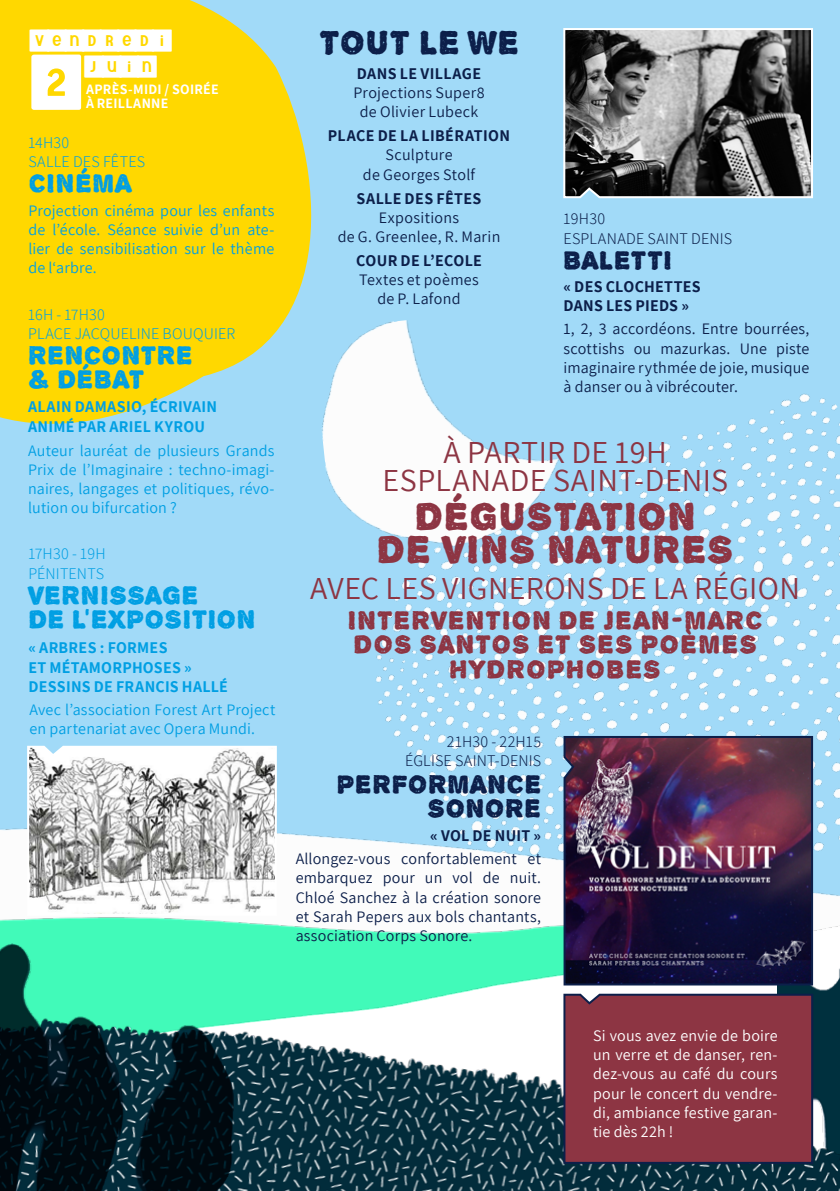
<style>
.page{position:relative;width:840px;height:1191px;background:#fff}
.page>*{position:absolute;margin:0;border:0;box-sizing:border-box;transform-origin:0 0}
.t1{font:60px "Aberforth Tiles";color:#fff}
.t2{font:42px "Alpha Echo";letter-spacing:.02em;color:#8d3543}
.t3{font:36px "Alpha Echo";letter-spacing:.015em;color:#0c1f4a}
.t4{font:32px "Assistant";letter-spacing:.01em;color:#8d3543}
.t5{font:28px/24px "Alpha Echo";letter-spacing:.04em;color:#8d3543}
.t6{font:28px/24px "Alpha Echo";letter-spacing:.025em;color:#009fe3}
.t7{font:28px "Alpha Echo";letter-spacing:.02em;color:#0c1f4a}
.t8{font:24px "Aberforth Tiles";letter-spacing:-.2em;color:#fff}
.t9{font:16px/19.2px "Assistant";letter-spacing:.015em;color:#0c1f4a;text-align:center}
.t10{font:16px/19.2px "Assistant";letter-spacing:.01em;color:#009fe3;text-align:justify}
.t11{font:16px/19.2px "Assistant";letter-spacing:.01em;color:#fff;text-align:justify}
.t12{font:700 16px "Assistant";letter-spacing:.02em;color:#0c1f4a}
.t13{font:700 16px/19.2px "Assistant";letter-spacing:.015em;color:#009fe3}
.t14{font:300 16px "Assistant";letter-spacing:.01em;color:#009fe3}
.t15{font:300 16px "Assistant";letter-spacing:.01em;color:#0c1f4a}
.t16{font:700 14px "Assistant";letter-spacing:.02em;color:#fff}
</style>
<div class="page">
<div style="left:0;top:0;width:839px;height:1191px;background:#a1daf8"></div>
<img style="left:580px;top:394px;width:259px;height:147px">
<svg style="left:0;top:0;width:312px;height:424px;background:#f1d822"></svg>
<img style="left:0;top:541px;width:839px;height:427px">
<div style="left:813px;top:904px;width:26px;height:64px;background:#fff"></div>
<img style="left:236px;top:968px;width:603px;height:223px">
<img style="left:0;top:927px;width:236px;height:264px">
<img style="left:311px;top:304px;width:268px;height:252px">
<svg style="left:26px;top:745px;width:252px;height:172px;background:#cbcccc"></svg>
<svg style="left:563px;top:28px;width:250px;height:171px;background:#6d6e6f"></svg>
<div style="left:562px;top:992px;width:251px;height:172px;background:#8d3543"></div>
<img style="left:562px;top:735px;width:251px;height:251px">
<p class="t8" style="left:28px;top:29px;width:146px">VENDREDI</p>
<p class="t1" style="left:28px;top:54px;width:57px">2</p>
<p class="t8" style="left:83px;top:55px;width:76px">JUIN</p>
<p class="t16" style="left:86px;top:79px;width:134px">APRÈS-MIDI / SOIRÉE</p>
<p class="t16" style="left:86px;top:93px;width:84px">À REILLANNE</p>
<p class="t14" style="left:28px;top:131px;width:42px">14H30</p>
<p class="t14" style="left:28px;top:151px;width:118px">SALLE DES FÊTES</p>
<p class="t6" style="left:28px;top:171px;width:104px">CINÉMA</p>
<p class="t10" style="left:28px;top:200px;width:247px">Projection cinéma pour les enfants de l’école. Séance suivie d’un ate&shy;lier de sensibilisation sur le thème de l‘arbre.</p>
<p class="t14" style="left:28px;top:303px;width:78px">16H - 17H30</p>
<p class="t14" style="left:28px;top:323px;width:208px">PLACE JACQUELINE BOUQUIER</p>
<p class="t6" style="left:28px;top:343px;width:166px">RENCONTRE</p>
<p class="t6" style="left:28px;top:367px;width:118px">&amp; DÉBAT</p>
<p class="t13" style="left:28px;top:397px;width:190px">ALAIN DAMASIO, ÉCRIVAIN<br>ANIMÉ PAR ARIEL KYROU</p>
<p class="t10" style="left:28px;top:440px;width:248px">Auteur lauréat de plusieurs Grands Prix de l’Imaginaire : techno-imagi&shy;naires, langages et politiques, révo&shy;lution ou bifurcation ?</p>
<p class="t14" style="left:28px;top:543px;width:79px">17H30 - 19H</p>
<p class="t14" style="left:28px;top:562px;width:77px">PÉNITENTS</p>
<p class="t6" style="left:28px;top:583px;width:228px">VERNISSAGE<br>DE L’EXPOSITION</p>
<p class="t13" style="left:28px;top:638px;width:201px">« ARBRES : FORMES<br>ET MÉTAMORPHOSES »<br>DESSINS DE FRANCIS HALLÉ</p>
<p class="t10" style="left:29px;top:699px;width:247px">Avec l’association Forest Art Project en partenariat avec Opera Mundi.</p>
<p class="t3" style="left:319px;top:22px;width:201px">TOUT LE WE</p>
<p class="t12" style="left:357px;top:62px;width:126px">DANS LE VILLAGE</p>
<p class="t9" style="left:353px;top:82px;width:133px">Projections Super8 de Olivier Lubeck</p>
<p class="t12" style="left:327px;top:125px;width:184px">PLACE DE LA LIBÉRATION</p>
<p class="t9" style="left:363px;top:145px;width:114px">Sculpture<br>de Georges Stolf</p>
<p class="t12" style="left:356px;top:187px;width:126px">SALLE DES FÊTES</p>
<p class="t9" style="left:337px;top:207px;width:164px">Expositions<br>de G. Greenlee, R. Marin</p>
<p class="t12" style="left:356px;top:249px;width:127px">COUR DE L’ECOLE</p>
<p class="t9" style="left:359px;top:269px;width:121px">Textes et poèmes de P. Lafond</p>
<p class="t15" style="left:563px;top:208px;width:43px">19H30</p>
<p class="t15" style="left:563px;top:227px;width:170px">ESPLANADE SAINT DENIS</p>
<p class="t12" style="left:563px;top:276px;width:138px">« DES CLOCHETTES</p>
<p class="t12" style="left:563px;top:295px;width:127px">DANS LES PIEDS »</p>
<p class="t7" style="left:563px;top:244px;width:110px">BALETTI</p>
<p class="t9" style="left:563px;top:319px;width:247px;text-align:justify">1, 2, 3 accordéons. Entre bourrées, scottishs ou mazurkas. Une piste imaginaire rythmée de joie, musique à danser ou à vibrécouter.</p>
<p class="t4" style="left:443px;top:430px;width:225px">À PARTIR DE 19H</p>
<p class="t4" style="left:382px;top:458px;width:347px">ESPLANADE SAINT-DENIS</p>
<p class="t2" style="left:414px;top:492px;width:282px">DÉGUSTATION</p>
<p class="t2" style="left:376px;top:525px;width:358px">DE VINS NATURES</p>
<p class="t4" style="left:310px;top:566px;width:491px">AVEC LES VIGNERONS DE LA RÉGION</p>
<p class="t5" style="left:347px;top:608px;width:416px">INTERVENTION DE JEAN-MARC<br>DOS SANTOS ET SES POÈMES</p>
<p class="t5" style="left:449px;top:656px;width:213px">HYDROPHOBES</p>
<p class="t15" style="left:446px;top:730px;width:96px">21H30 - 22H15</p>
<p class="t15" style="left:405px;top:749px;width:137px">ÉGLISE SAINT-DENIS</p>
<p class="t7" style="left:336px;top:768px;width:205px">PERFORMANCE</p>
<p class="t7" style="left:427px;top:792px;width:115px">SONORE</p>
<p class="t9" style="left:295px;top:848px;width:247px;text-align:justify">Allongez-vous confortablement et embarquez pour un vol de nuit.<br>Chloé Sanchez à la création sonore et Sarah Pepers aux bols chantants, association Corps Sonore.</p>
<p class="t12" style="left:430px;top:824px;width:112px">« VOL DE NUIT »</p>
<p class="t11" style="left:592px;top:1025px;width:186px">Si vous avez envie de boire un verre et de danser, ren&shy;dez-vous au café du cours pour le concert du vendre&shy;di, ambiance festive garan&shy;tie dès 22h !</p>
</div>
